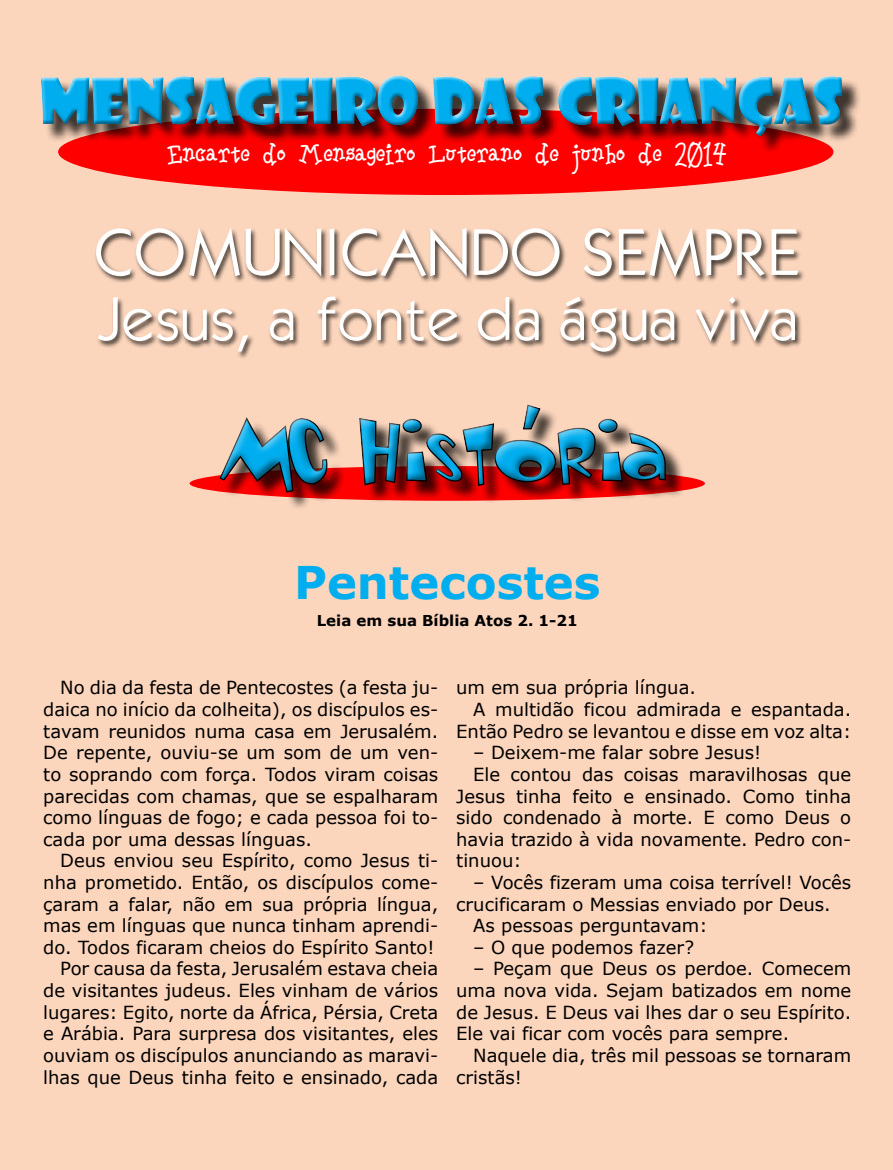
<style>
.page{position:relative;width:893px;height:1170px;background:#fff}
.page>*{position:absolute;margin:0;border:0;box-sizing:border-box;transform-origin:0 0}
.t1{font:90px "Toontime";color:#00aeef}
.t2{font:61.95px "Showcard Gothic";color:#00aeef}
.t3{font:58.5px "Kabana Book Plain";color:#fff}
.t4{font:54px "Kabana Book Plain";color:#fff}
.t5{font:700 45px "Verdana";color:#00aeef}
.t6{font:27px "Bookworm";color:#fff}
.t7{font:18px/21.6px "Verdana";color:#000;text-align:justify}
.t8{font:700 15px "Verdana";color:#000}
</style>
<div class="page">
<div style="left:0;top:0;width:893px;height:1169px;background:#fbd5bc"></div>
<div style="left:222px;top:420px;width:463px;height:90px;background:#000;opacity:.75"></div>
<div style="left:208px;top:406px;width:461px;height:90px;background:#fbd5bc"></div>
<div style="left:212px;top:415px;width:466px;height:89px;background:#000;opacity:.5"></div>
<div style="left:58px;top:109px;width:775px;height:86px;background:#f00;border-radius:50%"></div>
<div style="left:43px;top:78px;width:818px;height:76px;background:#000;opacity:.75"></div>
<div style="left:37px;top:72px;width:809px;height:64px;background:#fbd5bc"></div>
<div style="left:39px;top:75px;width:808px;height:66px;background:#000;opacity:.4"></div>
<svg style="left:357px;top:404px;width:310px;height:84px"></svg>
<div style="left:520px;top:404px;width:21px;height:28px;background:#000;opacity:.5"></div>
<div style="left:95px;top:227px;width:710px;height:132px;background:#000;opacity:.75"></div>
<h2 class="t2" style="left:39px;top:60px;width:806px">MENSAGEIRO DAS CRIANÇAS</h2>
<h3 class="t6" style="left:167px;top:141px;width:561px">Encarte do Mensageiro Luterano de junho de 2014</h3>
<h3 class="t3" style="left:93px;top:215px;width:708px">COMUNICANDO SEMPRE</h3>
<h3 class="t4" style="left:95px;top:284px;width:704px">Jesus, a fonte da água viva</h3>
<h1 class="t1" style="left:221px;top:412px;width:448px">MC Historia</h1>
<h3 class="t5" style="left:294px;top:550px;width:308px">Pentecostes</h3>
<p class="t8" style="left:317px;top:609px;width:263px">Leia em sua Bíblia Atos 2. 1-21</p>
<p class="t7" style="left:43px;top:677px;width:396px;text-indent:17px">No dia da festa de Pentecostes (a festa ju&shy;daica no início da colheita), os discípulos es&shy;tavam reunidos numa casa em Jerusalém.<br>De repente, ouviu-se um som de um ven&shy;to soprando com força. Todos viram coisas parecidas com chamas, que se espalharam como línguas de fogo; e cada pessoa foi to&shy;cada por uma dessas línguas.</p>
<p class="t7" style="left:43px;top:849px;width:396px;text-align:right">Deus enviou seu Espírito, como Jesus ti&shy;nha prometido. Então, os discípulos come&shy;çaram a falar, não em sua própria língua, mas em línguas que nunca tinham aprendi&shy;do. Todos ficaram cheios do Espírito Santo!<br>Por causa da festa, Jerusalém estava cheia de visitantes judeus. Eles vinham de vários lugares: Egito, norte da África, Pérsia, Creta e Arábia. Para surpresa dos visitantes, eles ouviam os discípulos anunciando as maravi&shy;lhas que Deus tinha feito e ensinado, cada</p>
<p class="t7" style="left:456px;top:677px;width:241px">um em sua própria língua.</p>
<p class="t7" style="left:473px;top:698px;width:379px">A multidão ficou admirada e espantada.</p>
<p class="t7" style="left:456px;top:720px;width:396px">Então Pedro se levantou e disse em voz alta:</p>
<p class="t7" style="left:473px;top:741px;width:290px">– Deixem-me falar sobre Jesus!</p>
<p class="t7" style="left:473px;top:763px;width:379px">Ele contou das coisas maravilhosas que</p>
<p class="t7" style="left:456px;top:785px;width:396px">Jesus tinha feito e ensinado. Como tinha</p>
<p class="t7" style="left:456px;top:806px;width:396px">sido condenado à morte. E como Deus o</p>
<p class="t7" style="left:456px;top:828px;width:396px">havia trazido à vida novamente. Pedro con-</p>
<p class="t7" style="left:456px;top:849px;width:67px">tinuou:</p>
<p class="t7" style="left:473px;top:871px;width:379px">– Vocês fizeram uma coisa terrível! Vocês</p>
<p class="t7" style="left:456px;top:893px;width:376px">crucificaram o Messias enviado por Deus.</p>
<p class="t7" style="left:473px;top:914px;width:236px">As pessoas perguntavam:</p>
<p class="t7" style="left:473px;top:936px;width:222px">– O que podemos fazer?</p>
<p class="t7" style="left:456px;top:957px;width:396px;text-indent:17px">– Peçam que Deus os perdoe. Comecem uma nova vida. Sejam batizados em nome de Jesus. E Deus vai lhes dar o seu Espírito.<br>Ele vai ficar com vocês para sempre.</p>
<p class="t7" style="left:456px;top:1044px;width:396px;text-indent:17px">Naquele dia, três mil pessoas se tornaram cristãs!</p>
</div>
